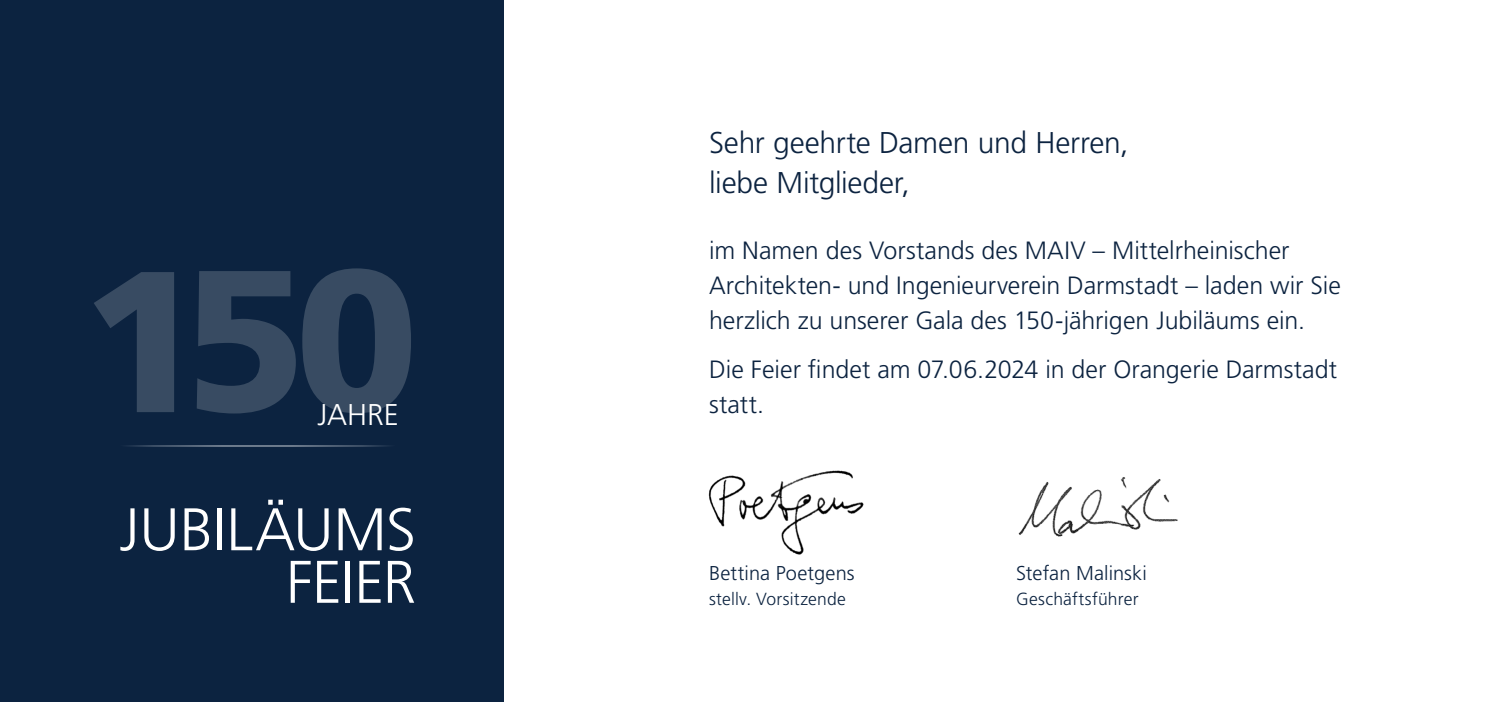
<style>
.page{position:relative;width:1489px;height:702px;background:#fff}
.page>*{position:absolute;margin:0;border:0;box-sizing:border-box;transform-origin:0 0}
.t1{font:300 60px/52.5px "Frutiger LT Pro";color:#fff;text-align:right}
.t2{font:300 30px/40px "Frutiger LT Pro";letter-spacing:-.01em;color:#0c2340}
.t3{font:300 30px "Frutiger LT Pro";color:#fff}
.t4{font:300 25px/35px "Frutiger LT Pro";color:#0c2340}
.t5{font:300 20px "Frutiger LT Pro";letter-spacing:.005em;color:#0c2340}
.t6{font:300 17.5px "Frutiger LT Pro";letter-spacing:.01em;color:#0c2340}
</style>
<div class="page">
<div style="left:0;top:0;width:503px;height:702px;background:#0c2340"></div>
<svg style="left:94px;top:272px;width:80px;height:140px"></svg>
<svg style="left:197px;top:271px;width:99px;height:142px"></svg>
<svg style="left:302px;top:268px;width:109px;height:145px"></svg>
<img style="left:1018px;top:477px;width:160px;height:60px">
<img style="left:708px;top:470px;width:156px;height:84px">
<svg style="left:127px;top:445px;width:262px;height:2px"></svg>
<p class="t3" style="left:317px;top:397px;width:83px">JAHRE</p>
<h1 class="t1" style="left:119px;top:503px;width:298px">JUBILÄUMS<br>FEIER</h1>
<p class="t2" style="left:709px;top:123px;width:421px">Sehr geehrte Damen und Herren, liebe Mitglieder,</p>
<p class="t4" style="left:709px;top:233px;width:633px">im Namen des Vorstands des MAIV – Mittelrheinischer<br>Architekten- und Ingenieurverein Darmstadt – laden wir Sie herzlich zu unserer Gala des 150-jährigen Jubiläums ein.</p>
<p class="t4" style="left:709px;top:352px;width:629px">Die Feier findet am 07.06.2024 in der Orangerie Darmstadt statt.</p>
<p class="t5" style="left:709px;top:561px;width:147px">Bettina Poetgens</p>
<p class="t6" style="left:709px;top:588px;width:138px">stellv. Vorsitzende</p>
<p class="t5" style="left:1016px;top:561px;width:132px">Stefan Malinski</p>
<p class="t6" style="left:1016px;top:588px;width:124px">Geschäftsführer</p>
</div>
